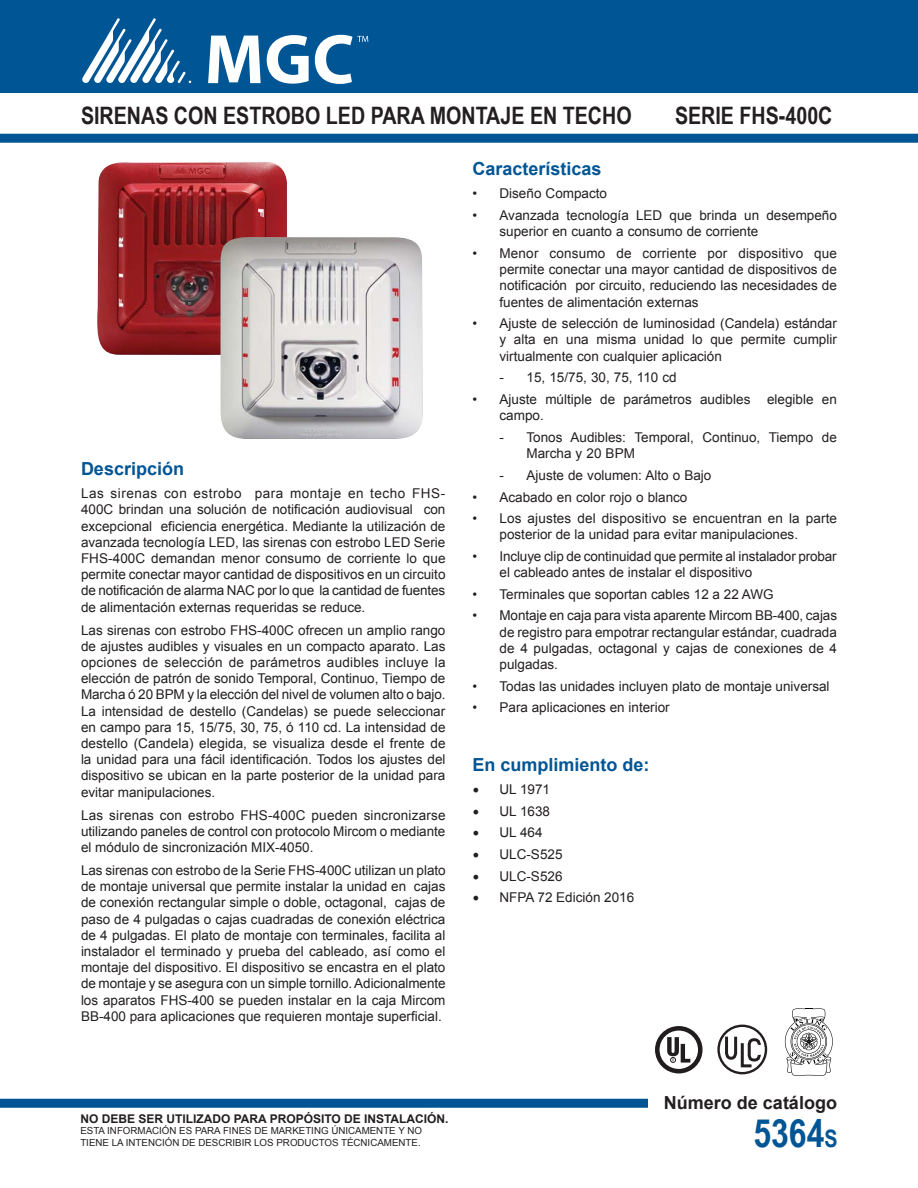
<style>
.page{position:relative;width:918px;height:1188px;background:#fff}
.page>*{position:absolute;margin:0;border:0;box-sizing:border-box;transform-origin:0 0}
.t1{font:700 39px "Arial Narrow";color:#005595}
.t2{font:700 24px "Arial Narrow";color:#231f20}
.t3{font:700 18px "Arial";color:#005595}
.t4{font:700 18px "Arial";color:#231f20}
.t5{font:13.5px/16.2px "Arial";color:#231f20;text-align:justify}
.t6{font:700 12px "Arial";color:#231f20}
.t7{font:9.75px/11.7px "Arial";color:#231f20}
.s1{font-family:"Minion Pro";font-size:18px}
.s2{font-size:24px}
</style>
<div class="page">
<div style="left:0;top:0;width:918px;height:93px;background:#005595"></div>
<svg style="left:82px;top:18px;width:109px;height:65px"></svg>
<svg style="left:208px;top:36px;width:53px;height:47px"></svg>
<svg style="left:267px;top:35px;width:42px;height:49px"></svg>
<svg style="left:315px;top:35px;width:53px;height:49px"></svg>
<div style="left:0;top:134px;width:918px;height:9px;background:#005595"></div>
<div style="left:0;top:1099px;width:648px;height:9px;background:#005595"></div>
<svg style="left:785px;top:1008px;width:48px;height:68px"></svg>
<div style="left:655px;top:1026px;width:48px;height:47px;border:5px solid #211d1e;border-radius:50%"></div>
<svg style="left:667px;top:1037px;width:23px;height:26px"></svg>
<div style="left:717px;top:1025px;width:50px;height:49px;border:2px solid #231f20;border-radius:50%"></div>
<svg style="left:724px;top:1034px;width:39px;height:35px"></svg>
<img style="left:97px;top:162px;width:190px;height:194px">
<img style="left:221px;top:237px;width:202px;height:202px">
<h2 class="t2" style="left:81px;top:107px;width:552px">SIRENAS CON ESTROBO LED PARA MONTAJE EN TECHO</h2>
<h2 class="t2" style="left:675px;top:107px;width:159px">SERIE FHS-400C</h2>
<h3 class="t3" style="left:81px;top:462px;width:105px">Descripción</h3>
<p class="t5" style="left:81px;top:487px;width:366px">Las sirenas con estrobo para montaje en techo FHS-400C brindan una solución de notificación audiovisual con excepcional eficiencia energética. Mediante la utilización de avanzada tecnología LED, las sirenas con estrobo LED Serie FHS-400C demandan menor consumo de corriente lo que permite conectar mayor cantidad de dispositivos en un circuito de notificación de alarma NAC por lo que la cantidad de fuentes de alimentación externas requeridas se reduce.</p>
<p class="t5" style="left:81px;top:623px;width:366px">Las sirenas con estrobo FHS-400C ofrecen un amplio rango de ajustes audibles y visuales en un compacto aparato. Las opciones de selección de parámetros audibles incluye la elección de patrón de sonido Temporal, Continuo, Tiempo de Marcha ó 20 BPM y la elección del nivel de volumen alto o bajo.<br>La intensidad de destello (Candelas) se puede seleccionar en campo para 15, 15/75, 30, 75, ó 110 cd. La intensidad de destello (Candela) elegida, se visualiza desde el frente de la unidad para una fácil identificación. Todos los ajustes del dispositivo se ubican en la parte posterior de la unidad para evitar manipulaciones.</p>
<p class="t5" style="left:81px;top:808px;width:366px">Las sirenas con estrobo FHS-400C pueden sincronizarse utilizando paneles de control con protocolo Mircom o mediante el módulo de sincronización MIX-4050.</p>
<p class="t5" style="left:81px;top:863px;width:366px">Las sirenas con estrobo de la Serie FHS-400C utilizan un plato de montaje universal que permite instalar la unidad en cajas de conexión rectangular simple o doble, octagonal, cajas de paso de 4 pulgadas o cajas cuadradas de conexión eléctrica de 4 pulgadas. El plato de montaje con terminales, facilita al instalador el terminado y prueba del cableado, así como el montaje del dispositivo. El dispositivo se encastra en el plato de montaje y se asegura con un simple tornillo. Adicionalmente los aparatos FHS-400 se pueden instalar en la caja Mircom BB-400 para aplicaciones que requieren montaje superficial.</p>
<h3 class="t3" style="left:472px;top:162px;width:131px">Características</h3>
<p class="t5" style="left:472px;top:187px;width:136px">• Diseño Compacto</p>
<p class="t5" style="left:500px;top:208px;width:339px;text-indent:-27px">• Avanzada tecnología LED que brinda un desempeño superior en cuanto a consumo de corriente</p>
<p class="t5" style="left:500px;top:246px;width:339px;text-indent:-27px">• Menor consumo de corriente por dispositivo que permite conectar una mayor cantidad de dispositivos de notificación por circuito, reduciendo las necesidades de fuentes de alimentación externas</p>
<p class="t5" style="left:500px;top:317px;width:339px;text-indent:-27px">• Ajuste de selección de luminosidad (Candela) estándar y alta en una misma unidad lo que permite cumplir virtualmente con cualquier aplicación</p>
<p class="t5" style="left:500px;top:371px;width:179px">- 15, 15/75, 30, 75, 110 cd</p>
<p class="t5" style="left:499px;top:392px;width:339px;text-indent:-27px">• Ajuste múltiple de parámetros audibles elegible en campo.</p>
<p class="t5" style="left:526px;top:430px;width:312px;text-indent:-27px">- Tonos Audibles: Temporal, Continuo, Tiempo de<br>Marcha y 20 BPM</p>
<p class="t5" style="left:499px;top:468px;width:213px">- Ajuste de volumen: Alto o Bajo</p>
<p class="t5" style="left:472px;top:490px;width:216px">• Acabado en color rojo o blanco</p>
<p class="t5" style="left:499px;top:512px;width:339px;text-indent:-27px">• Los ajustes del dispositivo se encuentran en la parte posterior de la unidad para evitar manipulaciones.</p>
<p class="t5" style="left:499px;top:549px;width:339px;text-indent:-27px">• Incluye clip de continuidad que permite al instalador probar el cableado antes de instalar el dispositivo</p>
<p class="t5" style="left:472px;top:587px;width:303px">• Terminales que soportan cables 12 a 22 AWG</p>
<p class="t5" style="left:499px;top:609px;width:339px;text-indent:-27px">• Montaje en caja para vista aparente Mircom BB-400, cajas de registro para empotrar rectangular estándar, cuadrada de 4 pulgadas, octagonal y cajas de conexiones de 4 pulgadas.</p>
<p class="t5" style="left:472px;top:679px;width:359px">• Todas las unidades incluyen plato de montaje universal</p>
<p class="t5" style="left:472px;top:701px;width:199px">• Para aplicaciones en interior</p>
<h3 class="t3" style="left:472px;top:758px;width:179px">En cumplimiento de:</h3>
<p class="t5" style="left:472px;top:783px;width:79px"><span class="s1">•</span> UL 1971</p>
<p class="t5" style="left:472px;top:804px;width:79px"><span class="s1">•</span> UL 1638</p>
<p class="t5" style="left:472px;top:826px;width:72px"><span class="s1">•</span> UL 464</p>
<p class="t5" style="left:472px;top:847px;width:92px"><span class="s1">•</span> ULC-S525</p>
<p class="t5" style="left:472px;top:869px;width:92px"><span class="s1">•</span> ULC-S526</p>
<p class="t5" style="left:472px;top:891px;width:163px"><span class="s1">•</span> NFPA 72 Edición 2016</p>
<h3 class="t4" style="left:664px;top:1096px;width:175px">Número de catálogo</h3>
<p class="t6" style="left:80px;top:1114px;width:370px">NO DEBE SER UTILIZADO PARA PROPÓSITO DE INSTALACIÓN.</p>
<p class="t7" style="left:80px;top:1126px;width:343px">ESTA INFORMACIÓN ES PARA FINES DE MARKETING ÚNICAMENTE Y NO<br>TIENE LA INTENCIÓN DE DESCRIBIR LOS PRODUCTOS TÉCNICAMENTE.</p>
<h1 class="t1" style="left:753px;top:1119px;width:86px">5364<span class="s2">S</span></h1>
</div>
